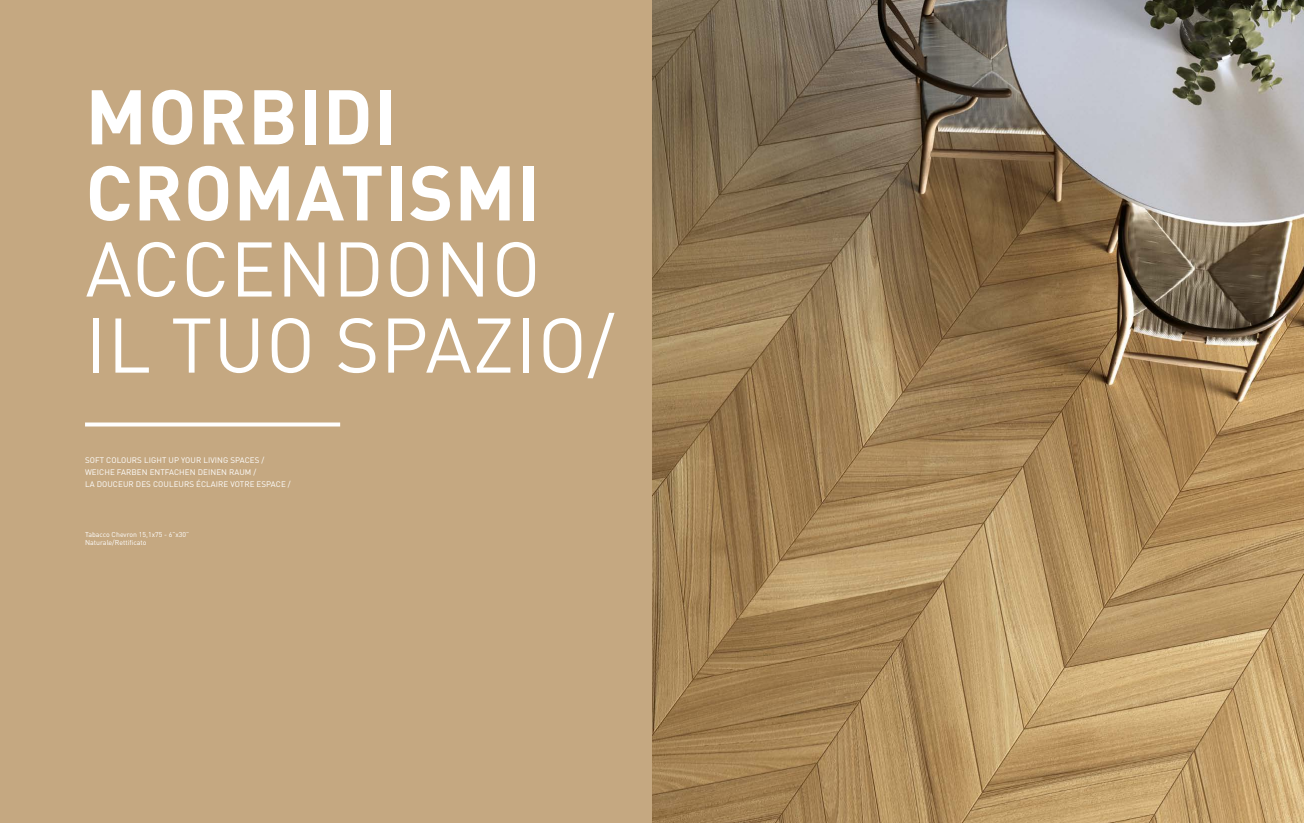
<style>
.page{position:relative;width:1304px;height:823px;background:#fff}
.page>*{position:absolute;margin:0;border:0;box-sizing:border-box;transform-origin:0 0}
.t1{font:76px/76px "DIN Pro";letter-spacing:.01em;color:#fff}
.t2{font:700 76px/76px "DIN Pro";letter-spacing:.01em;color:#fff}
.t3{font:8px/12px "DIN Pro";letter-spacing:.01em;color:#fff}
.t4{font:7px/8.4px "DIN Pro";color:#fff}
</style>
<div class="page">
<img style="left:652px;top:0;width:652px;height:822px">
<div style="left:0;top:0;width:652px;height:822px;background:#c5a881"></div>
<svg style="left:85px;top:422px;width:255px;height:4px"></svg>
<h1 class="t2" style="left:85px;top:76px;width:456px">MORBIDI<br>CROMATISMI</h1>
<h1 class="t1" style="left:85px;top:229px;width:531px">ACCENDONO<br>IL TUO SPAZIO/</h1>
<p class="t3" style="left:85px;top:453px;width:207px">SOFT COLOURS LIGHT UP YOUR LIVING SPACES /<br>WEICHE FARBEN ENTFACHEN DEINEN RAUM /<br>LA DOUCEUR DES COULEURS ÉCLAIRE VOTRE ESPACE /</p>
<p class="t4" style="left:85px;top:529px;width:106px">Tabacco Chevron 15,1x75 - 6”x30”<br>Naturale/Rettificato</p>
</div>
